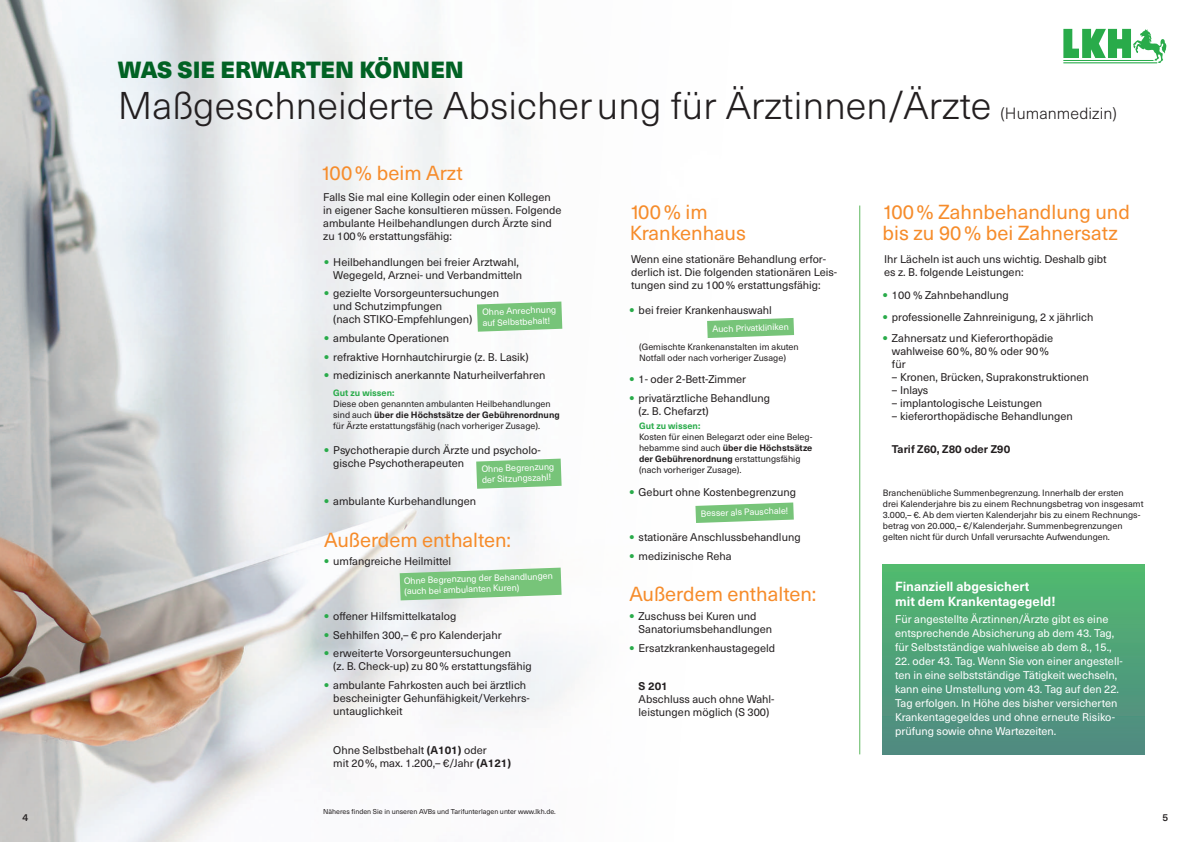
<style>
.page{position:relative;width:1191px;height:842px;background:#fff}
.page>*{position:absolute;margin:0;border:0;box-sizing:border-box;transform-origin:0 0}
.t1{font:300 38px "Neue Haas Unica W1 G";letter-spacing:.005em;color:#231f20}
.t2{font:900 23px "Neue Haas Unica W1 G";color:#016224}
.t3{font:20px/21px "Neue Haas Unica W1 G";color:#f68c2b}
.t4{font:300 16px "Neue Haas Unica W1 G";letter-spacing:.005em;color:#231f20}
.t5{font:700 13px/15px "Neue Haas Unica W1 G";color:#fff}
.t6{font:11px/13px "Neue Haas Unica W1 G";color:#231f20}
.t7{font:11px/14px "Neue Haas Unica W1 G";color:#fff}
.t8{font:700 11px "Neue Haas Unica W1 G";color:#231f20}
.t9{font:500 10px "Neue Haas Unica W1 G";color:#231f20}
.t10{font:9px/11px "Neue Haas Unica W1 G";color:#231f20}
.t11{font:9px/10.5px "Neue Haas Unica W1 G";color:#fff}
.t12{font:700 9px "Neue Haas Unica W1 G";color:#29ab4a}
.t13{font:7px "Neue Haas Unica W1 G";color:#231f20}
.s1{font-family:"Neue Haas Unica W1 G X Black";color:#29ab4a}
.s2{font-weight:700}
</style>
<div class="page">
<img style="left:0;top:0;width:1006px;height:842px">
<hr style="left:859px;top:206px;width:1px;height:548px;background:#77c479">
<svg style="left:477px;top:302px;width:85px;height:30px;background:#84c985"></svg>
<div style="left:883px;top:565px;width:261px;height:189px;background:linear-gradient(to bottom,#50ba6f,#508982)"></div>
<svg style="left:1063px;top:29px;width:103px;height:34px"></svg>
<svg style="left:400px;top:568px;width:161px;height:32px;background:#89ca8b"></svg>
<svg style="left:707px;top:318px;width:87px;height:20px;background:#8bcc8d"></svg>
<svg style="left:476px;top:459px;width:85px;height:30px;background:#84c986"></svg>
<svg style="left:695px;top:502px;width:99px;height:21px"></svg>
<h2 class="t2" style="left:118px;top:52px;width:348px">WAS SIE ERWARTEN KÖNNEN</h2>
<h1 class="t1" style="left:118px;top:78px;width:875px">Maßgeschneiderte Absicher ung für Ärztinnen/Ärzte</h1>
<h3 class="t4" style="left:1000px;top:102px;width:118px">(Humanmedizin)</h3>
<h3 class="t3" style="left:321px;top:161px;width:143px">100% beim Arzt</h3>
<p class="t6" style="left:323px;top:190px;width:240px">Falls Sie mal eine Kollegin oder einen Kollegen in eigener Sache konsultieren müssen. Folgende ambulante Heilbehandlungen durch Ärzte sind zu 100% erstattungsfähig:</p>
<p class="t6" style="left:333px;top:255px;width:190px;text-indent:-9px"><span class="s1">•</span> Heilbehandlungen bei freier Arztwahl,<br>Wegegeld, Arznei- und Verbandmitteln</p>
<p class="t6" style="left:333px;top:286px;width:167px;text-indent:-9px"><span class="s1">•</span> gezielte Vorsorgeuntersuchungen und Schutzimpfungen<br>(nach STIKO-Empfehlungen)</p>
<p class="t6" style="left:324px;top:331px;width:126px"><span class="s1">•</span> ambulante Operationen</p>
<p class="t6" style="left:324px;top:350px;width:206px"><span class="s1">•</span> refraktive Hornhautchirurgie (z. B. Lasik)</p>
<p class="t6" style="left:324px;top:368px;width:223px"><span class="s1">•</span> medizinisch anerkannte Naturheilverfahren</p>
<p class="t11" style="left:482px;top:306px;width:75px;line-height:11px;rotate:-2deg">Ohne Anrechnung auf Selbstbehalt!</p>
<p class="t12" style="left:333px;top:386px;width:63px">Gut zu wissen:</p>
<p class="t10" style="left:333px;top:398px;width:228px">Diese oben genannten ambulanten Heilbehandlungen sind auch <span class="s2">über die Höchstsätze der Gebührenordnung </span>für Ärzte erstattungsfähig (nach vorheriger Zusage).</p>
<p class="t6" style="left:333px;top:443px;width:209px;text-indent:-9px"><span class="s1">•</span> Psychotherapie durch Ärzte und psycholo&shy;gische Psychotherapeuten</p>
<p class="t6" style="left:324px;top:494px;width:153px"><span class="s1">•</span> ambulante Kurbehandlungen</p>
<h3 class="t3" style="left:324px;top:528px;width:188px">Außerdem enthalten:</h3>
<p class="t6" style="left:324px;top:554px;width:129px"><span class="s1">•</span> umfangreiche Heilmittel</p>
<p class="t11" style="left:481px;top:463px;width:74px;rotate:-2deg">Ohne Begrenzung der Sitzungszahl!</p>
<p class="t11" style="left:404px;top:575px;width:151px;rotate:-2deg">Ohne Begrenzung der Behandlungen (auch bei ambulanten Kuren)</p>
<p class="t6" style="left:324px;top:609px;width:134px"><span class="s1">•</span> offener Hilfsmittelkatalog</p>
<p class="t6" style="left:324px;top:628px;width:179px"><span class="s1">•</span> Sehhilfen 300,– € pro Kalenderjahr</p>
<p class="t6" style="left:333px;top:646px;width:200px;text-indent:-9px"><span class="s1">•</span> erweiterte Vorsorgeuntersuchungen<br>(z. B. Check-up) zu 80% erstattungsfähig</p>
<p class="t6" style="left:333px;top:678px;width:198px;text-indent:-9px"><span class="s1">•</span> ambulante Fahrkosten auch bei ärztlich bescheinigter Gehunfähigkeit/Verkehrs&shy;untauglichkeit</p>
<p class="t6" style="left:333px;top:743px;width:179px">Ohne Selbstbehalt <span class="s2">(A101)</span> oder<br>mit 20%, max. 1.200,– €/Jahr <span class="s2">(A121)</span></p>
<h3 class="t3" style="left:629px;top:201px;width:118px">100% im<br>Krankenhaus</h3>
<p class="t6" style="left:631px;top:252px;width:208px">Wenn eine stationäre Behandlung erfor&shy;derlich ist. Die folgenden stationären Leis&shy;tungen sind zu 100% erstattungsfähig:</p>
<p class="t6" style="left:629px;top:303px;width:144px"><span class="s1">•</span> bei freier Krankenhauswahl</p>
<p class="t11" style="left:712px;top:323px;width:78px;rotate:-2deg">Auch Privatkliniken</p>
<p class="t10" style="left:639px;top:340px;width:161px">(Gemischte Krankenanstalten im akuten<br>Notfall oder nach vorheriger Zusage)</p>
<p class="t6" style="left:629px;top:372px;width:118px"><span class="s1">•</span> 1- oder 2-Bett-Zimmer</p>
<p class="t6" style="left:638px;top:391px;width:133px;text-indent:-9px"><span class="s1">•</span> privatärztliche Behandlung (z. B. Chefarzt)</p>
<p class="t12" style="left:639px;top:419px;width:63px">Gut zu wissen:</p>
<p class="t10" style="left:639px;top:431px;width:175px">Kosten für einen Belegarzt oder eine Beleg&shy;hebamme sind auch <span class="s2">über die Höchstsätze der Gebührenordnung</span> erstattungsfähig (nach vorheriger Zusage).</p>
<p class="t6" style="left:629px;top:485px;width:168px"><span class="s1">•</span> Geburt ohne Kostenbegrenzung</p>
<p class="t6" style="left:629px;top:530px;width:173px"><span class="s1">•</span> stationäre Anschlussbehandlung</p>
<p class="t6" style="left:629px;top:549px;width:104px"><span class="s1">•</span> medizinische Reha</p>
<h3 class="t3" style="left:629px;top:583px;width:188px">Außerdem enthalten:</h3>
<p class="t6" style="left:638px;top:609px;width:135px;text-indent:-9px"><span class="s1">•</span> Zuschuss bei Kuren und<br>Sanatoriumsbehandlungen</p>
<p class="t6" style="left:629px;top:641px;width:147px"><span class="s1">•</span> Ersatzkrankenhaustagegeld</p>
<p class="t8" style="left:638px;top:678px;width:31px">S 201</p>
<p class="t6" style="left:638px;top:692px;width:137px">Abschluss auch ohne Wahl&shy;leistungen möglich (S 300)</p>
<p class="t11" style="left:700px;top:508px;width:89px;rotate:-2deg">Besser als Pauschale!</p>
<h3 class="t3" style="left:882px;top:201px;width:249px">100% Zahnbehandlung und bis zu 90% bei Zahnersatz</h3>
<p class="t6" style="left:884px;top:252px;width:224px">Ihr Lächeln ist auch uns wichtig. Deshalb gibt es z. B. folgende Leistungen:</p>
<p class="t6" style="left:883px;top:288px;width:127px"><span class="s1">•</span> 100 % Zahnbehandlung</p>
<p class="t6" style="left:883px;top:310px;width:212px"><span class="s1">•</span> professionelle Zahnreinigung, 2 x jährlich</p>
<p class="t6" style="left:892px;top:331px;width:163px;text-indent:-9px"><span class="s1">•</span> Zahnersatz und Kieferorthopädie wahlweise 60%, 80% oder 90% für</p>
<p class="t6" style="left:892px;top:370px;width:198px">– Kronen, Brücken, Suprakonstruktionen</p>
<p class="t6" style="left:892px;top:383px;width:38px">– Inlays</p>
<p class="t6" style="left:892px;top:396px;width:152px">– implantologische Leistungen</p>
<p class="t6" style="left:892px;top:409px;width:182px">– kieferorthopädische Behandlungen</p>
<p class="t8" style="left:892px;top:441px;width:120px">Tarif Z60, Z80 oder Z90</p>
<p class="t10" style="left:883px;top:486px;width:262px">Branchenübliche Summenbegrenzung. Innerhalb der ersten<br>drei Kalenderjahre bis zu einem Rechnungsbetrag von insgesamt 3.000,– €. Ab dem vierten Kalenderjahr bis zu einem Rechnungs&shy;betrag von 20.000,– €/Kalenderjahr. Summenbegrenzungen gelten nicht für durch Unfall verursachte Aufwendungen.</p>
<p class="t5" style="left:895px;top:578px;width:162px">Finanziell abgesichert<br>mit dem Krankentagegeld!</p>
<p class="t7" style="left:895px;top:611px;width:221px">Für angestellte Ärztinnen/Ärzte gibt es eine entsprechende Absicherung ab dem 43. Tag, für Selbstständige wahlweise ab dem 8., 15.,</p>
<p class="t7" style="left:895px;top:653px;width:229px">22. oder 43. Tag. Wenn Sie von einer angestell&shy;ten in eine selbstständige Tätigkeit wechseln, kann eine Umstellung vom 43. Tag auf den 22.<br>Tag erfolgen. In Höhe des bisher versicherten Krankentagegeldes und ohne erneute Risiko&shy;prüfung sowie ohne Wartezeiten.</p>
<p class="t13" style="left:323px;top:806px;width:234px">Näheres finden Sie in unseren AVBs und Tarifunterlagen unter www.lkh.de.</p>
<p class="t9" style="left:23px;top:810px;width:7px">4</p>
<p class="t9" style="left:1162px;top:810px;width:7px">5</p>
</div>
